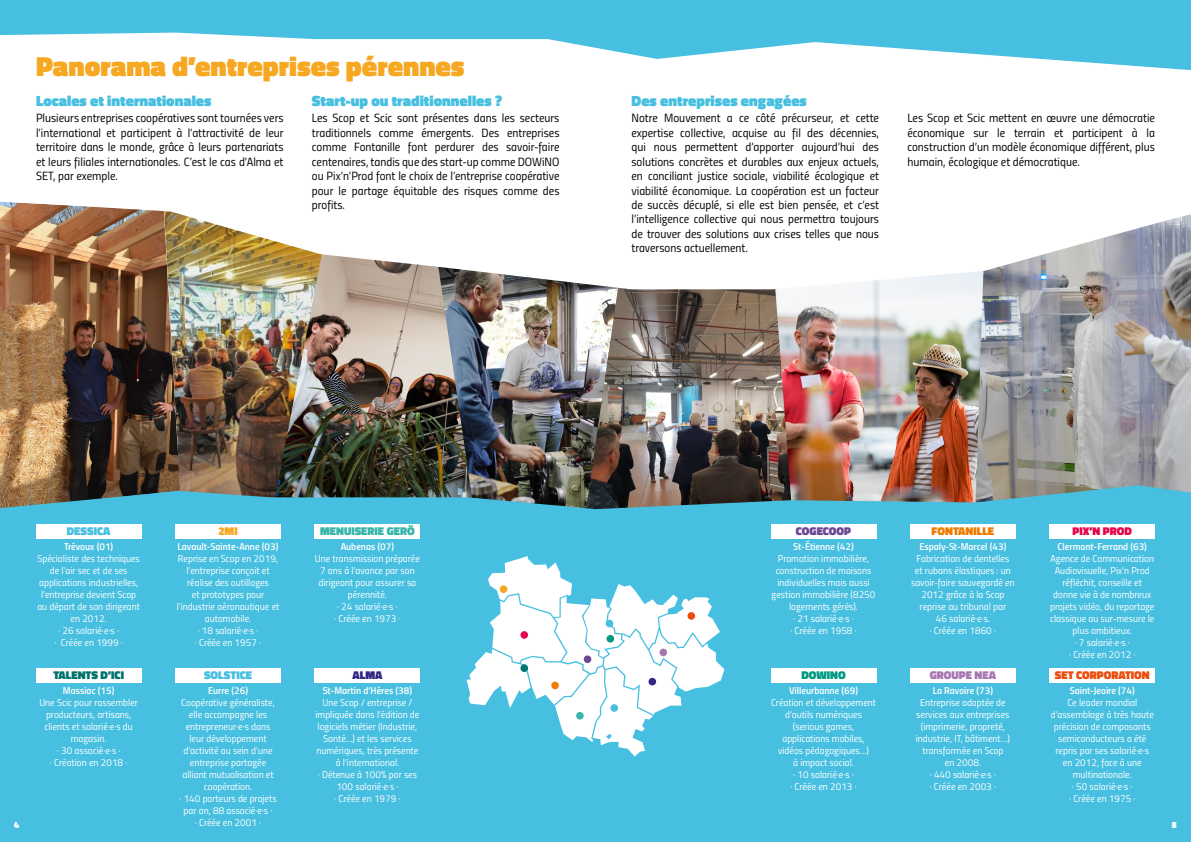
<style>
.page{position:relative;width:1191px;height:842px;background:#fff}
.page>*{position:absolute;margin:0;border:0;box-sizing:border-box;transform-origin:0 0}
.t1{font:900 28px "Titillium";color:#f7a823}
.t2{font:900 15px "Titillium";color:#46bfe0}
.t3{font:12px/14.4px "Titillium Regular Upright";color:#000;text-align:justify}
.t4{font:900 11.4px "Titillium";color:#46bfe0}
.t5{font:900 11.4px "Titillium";color:#38b6ab}
.t6{font:900 11.4px "Titillium";color:#e94e0f}
.t7{font:900 11.4px "Titillium";color:#007270}
.t8{font:900 11.4px "Titillium";color:#ef7d00}
.t9{font:900 11.4px "Titillium";color:#e5074d}
.t10{font:900 11.4px "Titillium";color:#a877b2}
.t11{font:900 11.4px "Titillium";color:#6c4796}
.t12{font:900 11.4px "Titillium";color:#009982}
.t13{font:900 11.4px "Titillium";color:#312783}
.t14{font:900 11.4px "Titillium";color:#f7a823}
.t15{font:10px/12px "Titillium Regular Upright";color:#fff;text-align:center}
.t16{font:10px "Titillium Semibold Upright";color:#fff}
.t17{font:900 9px "Titillium";color:#fff}
.s1{font-family:"Titillium Light Upright"}
</style>
<div class="page">
<div style="left:0;top:454px;width:1191px;height:388px;background:#46bfe0"></div>
<svg style="left:0;top:0;width:1191px;height:71px"></svg>
<img style="left:0;top:289px;width:164px;height:194px">
<img style="left:164px;top:289px;width:110px;height:194px">
<img style="left:274px;top:289px;width:164px;height:194px">
<img style="left:438px;top:289px;width:144px;height:194px">
<img style="left:582px;top:289px;width:192px;height:194px">
<img style="left:774px;top:289px;width:201px;height:194px">
<img style="left:975px;top:289px;width:216px;height:194px">
<img style="left:0;top:201px;width:1191px;height:88px">
<img style="left:0;top:483px;width:1191px;height:56px">
<div style="left:36px;top:524px;width:105px;height:15px;background:#fff"></div>
<div style="left:175px;top:524px;width:106px;height:15px;background:#fff"></div>
<div style="left:315px;top:524px;width:105px;height:15px;background:#fff"></div>
<div style="left:36px;top:668px;width:105px;height:15px;background:#fff"></div>
<div style="left:175px;top:668px;width:106px;height:15px;background:#fff"></div>
<div style="left:315px;top:668px;width:105px;height:15px;background:#fff"></div>
<div style="left:771px;top:524px;width:105px;height:15px;background:#fff"></div>
<div style="left:910px;top:524px;width:105px;height:15px;background:#fff"></div>
<div style="left:1049px;top:524px;width:106px;height:15px;background:#fff"></div>
<div style="left:771px;top:668px;width:105px;height:15px;background:#fff"></div>
<div style="left:910px;top:668px;width:105px;height:15px;background:#fff"></div>
<div style="left:1049px;top:668px;width:106px;height:15px;background:#fff"></div>
<svg style="left:466px;top:556px;width:258px;height:200px"></svg>
<div style="left:648px;top:678px;width:8px;height:7px;background:#312783;border-radius:50%"></div>
<div style="left:606px;top:635px;width:8px;height:7px;background:#009982;border-radius:50%"></div>
<div style="left:605px;top:620px;width:8px;height:7px;background:#46bfe0;border-radius:50%"></div>
<div style="left:659px;top:649px;width:8px;height:7px;background:#a877b2;border-radius:50%"></div>
<div style="left:687px;top:612px;width:8px;height:8px;background:#e94e0f;border-radius:50%"></div>
<div style="left:610px;top:704px;width:8px;height:8px;background:#46bfe0;border-radius:50%"></div>
<div style="left:576px;top:712px;width:8px;height:8px;background:#38b6ab;border-radius:50%"></div>
<div style="left:551px;top:682px;width:8px;height:7px;background:#ef7d00;border-radius:50%"></div>
<div style="left:520px;top:664px;width:8px;height:8px;background:#007270;border-radius:50%"></div>
<div style="left:520px;top:631px;width:8px;height:8px;background:#e5074d;border-radius:50%"></div>
<div style="left:500px;top:585px;width:7px;height:8px;background:#f7a823;border-radius:50%"></div>
<div style="left:584px;top:655px;width:7px;height:8px;background:#6c4796;border-radius:50%"></div>
<h1 class="t1" style="left:36px;top:45px;width:430px">Panorama d’entreprises pérennes</h1>
<h2 class="t2" style="left:36px;top:89px;width:177px">Locales et internationales</h2>
<h2 class="t2" style="left:312px;top:89px;width:192px">Start-up ou traditionnelles ?</h2>
<h2 class="t2" style="left:631px;top:89px;width:177px">Des entreprises engagées</h2>
<p class="t3" style="left:36px;top:110px;width:249px">Plusieurs entreprises coopératives sont tournées vers l’international et participent à l’attractivité de leur territoire dans le monde, grâce à leurs partenariats et leurs filiales internationales. C’est le cas d’Alma et SET, par exemple.</p>
<p class="t3" style="left:312px;top:110px;width:249px">Les Scop et Scic sont présentes dans les secteurs traditionnels comme émergents. Des entreprises comme Fontanille font perdurer des savoir-faire centenaires, tandis que des start-up comme DOWiNO ou Pix’n’Prod font le choix de l’entreprise coopérative pour le partage équitable des risques comme des profits.</p>
<p class="t3" style="left:631px;top:110px;width:249px">Notre Mouvement a ce côté précurseur, et cette expertise collective, acquise au fil des décennies, qui nous permettent d’apporter aujourd’hui des solutions concrètes et durables aux enjeux actuels, en conciliant justice sociale, viabilité écologique et viabilité économique. La coopération est un facteur de succès décuplé, si elle est bien pensée, et c’est l’intelligence collective qui nous permettra toujours de trouver des solutions aux crises telles que nous traversons actuellement.</p>
<p class="t3" style="left:907px;top:110px;width:249px">Les Scop et Scic mettent en œuvre une démocratie économique sur le terrain et participent à la construction d’un modèle économique différent, plus humain, écologique et démocratique.</p>
<p class="t4" style="left:67px;top:523px;width:45px">DESSICA</p>
<p class="t16" style="left:64px;top:539px;width:51px">Trévoux (01)</p>
<p class="t15" style="left:37px;top:552px;width:104px">Spécialiste des techniques de l’air sec et de ses applications industrielles, l’entreprise devient Scop au départ de son dirigeant en 2012.<br>· 26 salarié·e·s ·<br>· Créée en 1999 ·</p>
<p class="t14" style="left:218px;top:523px;width:21px">2MI</p>
<p class="t16" style="left:178px;top:539px;width:102px">Lavault-Sainte-Anne (03)</p>
<p class="t15" style="left:177px;top:552px;width:104px">Reprise en Scop en 2019, l’entreprise conçoit et réalise des outillages<br>et prototypes pour l’industrie aéronautique et automobile.<br>· 18 salarié·e·s ·<br>· Créée en 1957 ·</p>
<p class="t5" style="left:320px;top:523px;width:96px">MENUISERIE GERÖ</p>
<p class="t16" style="left:341px;top:539px;width:55px">Aubenas (07)</p>
<p class="t15" style="left:315px;top:552px;width:107px">Une transmission préparée<br>7 ans à l’avance par son dirigeant pour assurer sa pérennité.<br>· 24 salarié·e·s ·<br>· Créée en 1973 <span class="s1">·</span></p>
<p class="t11" style="left:796px;top:523px;width:57px">COGECOOP</p>
<p class="t16" style="left:793px;top:539px;width:62px">St-Étienne (42)</p>
<p class="t15" style="left:771px;top:552px;width:105px">Promotion immobilière, construction de maisons individuelles mais aussi gestion immobilière (8250 logements gérés).<br>· 21 salarié·e·s ·<br>· Créée en 1958 ·</p>
<p class="t8" style="left:931px;top:523px;width:64px">FONTANILLE</p>
<p class="t16" style="left:919px;top:539px;width:88px">Espaly-St-Marcel (43)</p>
<p class="t15" style="left:911px;top:552px;width:105px">Fabrication de dentelles<br>et rubans élastiques : un savoir-faire sauvegardé en<br>2012 grâce à la Scop reprise au tribunal par<br>46 salarié·e·s.<br>· Créée en 1860 ·</p>
<p class="t9" style="left:1072px;top:523px;width:61px">PIX’N PROD</p>
<p class="t16" style="left:1057px;top:539px;width:91px">Clermont-Ferrand (63)</p>
<p class="t15" style="left:1050px;top:552px;width:106px">Agence de Communication<br>Audiovisuelle, Pix’n Prod réfléchit, conseille et donne vie à de nombreux projets vidéo, du reportage classique au sur-mesure le plus ambitieux.<br>· 7 salarié·e·s ·<br>· Créée en 2012 ·</p>
<p class="t7" style="left:53px;top:667px;width:72px">TALENTS D’ICI</p>
<p class="t16" style="left:63px;top:683px;width:53px">Massiac (15)</p>
<p class="t15" style="left:39px;top:696px;width:100px">Une Scic pour rassembler producteurs, artisans, clients et salarié·e·s du magasin.<br>· 30 associé·e·s ·<br>· Création en 2018 ·</p>
<p class="t4" style="left:204px;top:667px;width:49px">SOLSTICE</p>
<p class="t16" style="left:208px;top:683px;width:41px">Eurre (26)</p>
<p class="t15" style="left:179px;top:696px;width:99px">Coopérative généraliste, elle accompagne les entrepreneur·e·s dans leur développement d'activité au sein d'une entreprise partagée alliant mutualisation et coopération.<br>· 140 porteurs de projets par an, 88 associé·e·s ·<br>· Créée en 2001 ·</p>
<p class="t12" style="left:801px;top:667px;width:46px">DOWINO</p>
<p class="t16" style="left:789px;top:683px;width:71px">Villeurbanne (69)</p>
<p class="t15" style="left:771px;top:696px;width:107px">Création et développement d’outils numériques (serious games, applications mobiles, vidéos pédagogiques…)<br>à impact social.<br>· 10 salarié·e·s ·<br>· Créée en 2013 ·</p>
<p class="t10" style="left:929px;top:667px;width:68px">GROUPE NEA</p>
<p class="t16" style="left:932px;top:683px;width:62px">La Ravoire (73)</p>
<p class="t15" style="left:915px;top:696px;width:96px">Entreprise adaptée de services aux entreprises (imprimerie, propreté, industrie, IT, bâtiment…) transformée en Scop<br>en 2008.<br>· 440 salarié·e·s ·<br>· Créée en 2003 ·</p>
<p class="t6" style="left:1054px;top:667px;width:96px">SET CORPORATION</p>
<p class="t16" style="left:1069px;top:683px;width:67px">Saint-Jeoire (74)</p>
<p class="t15" style="left:1050px;top:696px;width:105px">Ce leader mondial d’assemblage à très haute précision de composants semiconducteurs a été repris par ses salarié·e·s en 2012, face à une multinationale.<br>· 50 salarié·e·s ·<br>· Créée en 1975 ·</p>
<p class="t13" style="left:352px;top:667px;width:31px">ALMA</p>
<p class="t16" style="left:323px;top:683px;width:91px">St-Martin d’Hères (38)</p>
<p class="t15" style="left:315px;top:696px;width:105px">Une Scop / entreprise / impliquée dans l’édition de logiciels métier (Industrie,<br>Santé…) et les services numériques, très présente à l’international.<br>· Détenue à 100% par ses<br>100 salarié·e·s ·<br>· Créée en 1979 ·</p>
<p class="t17" style="left:14px;top:818px;width:6px">4</p>
<p class="t17" style="left:1171px;top:818px;width:6px">5</p>
</div>
